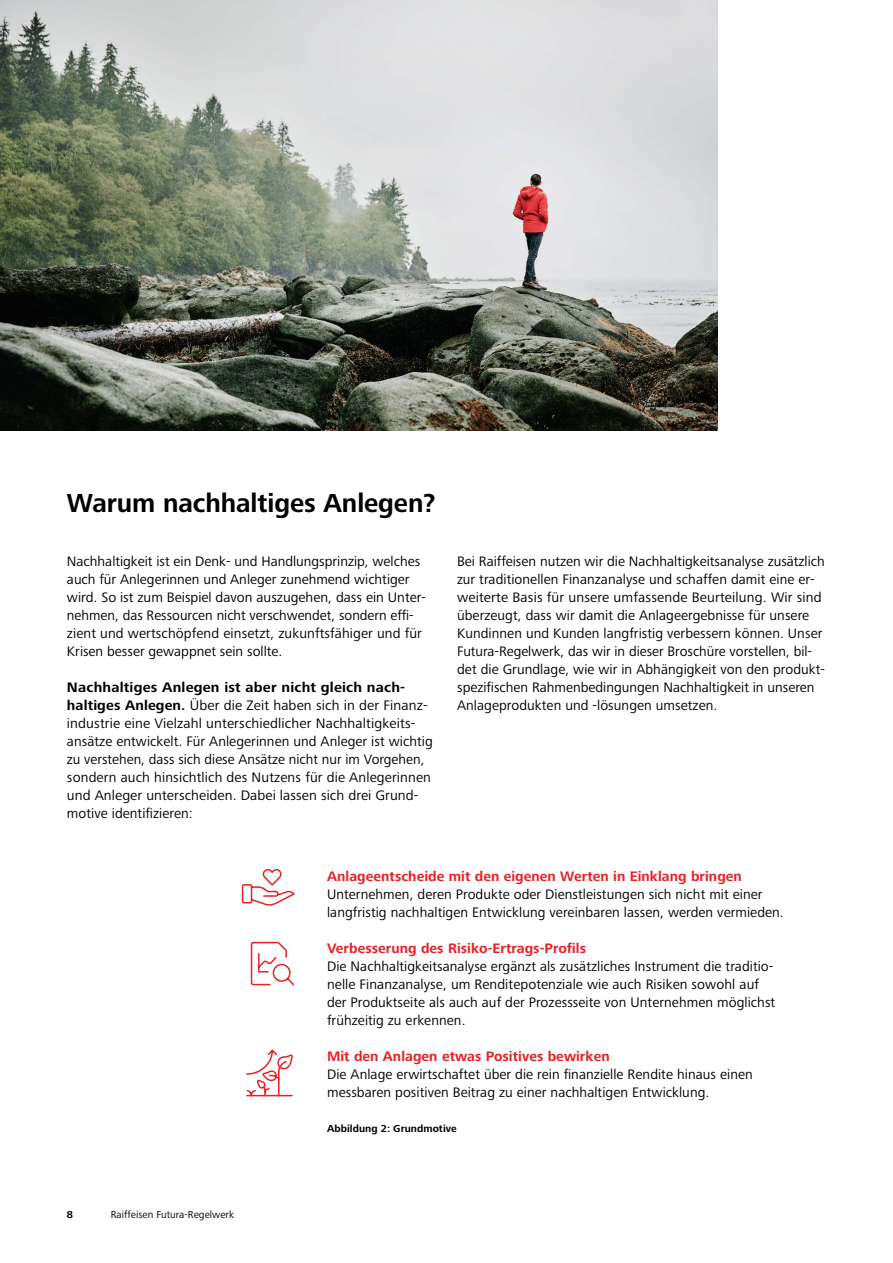
<style>
.page{position:relative;width:893px;height:1263px;background:#fff}
.page>*{position:absolute;margin:0;border:0;box-sizing:border-box;transform-origin:0 0}
.t1{font:700 27px "Frutiger Next LTW1 G";letter-spacing:-.005em;color:#000}
.t2{font:14.25px/18px "Frutiger Next LTW1 G";letter-spacing:.005em;color:#000}
.t3{font:700 14.25px "Frutiger Next LTW1 G";letter-spacing:.005em;color:#e82025}
.t4{font:10.5px "Frutiger Next LTW1 G";letter-spacing:.005em;color:#000}
.t5{font:700 10.5px "Frutiger Next LTW1 G";letter-spacing:.005em;color:#000}
.s1{font-weight:700}
</style>
<div class="page">
<img style="left:0;top:0;width:718px;height:431px">
<svg style="left:246px;top:1049px;width:47px;height:48px"></svg>
<svg style="left:250px;top:941px;width:45px;height:45px"></svg>
<svg style="left:241px;top:869px;width:54px;height:37px"></svg>
<h1 class="t1" style="left:67px;top:487px;width:370px">Warum nachhaltiges Anlegen?</h1>
<p class="t2" style="left:67px;top:553px;width:360px">Nachhaltigkeit ist ein Denk- und Handlungsprinzip, welches auch für Anlegerinnen und Anleger zunehmend wichtiger wird. So ist zum Beispiel davon auszugehen, dass ein Unter&shy;nehmen, das Ressourcen nicht verschwendet, sondern effi&shy;zient und wertschöpfend einsetzt, zukunftsfähiger und für Krisen besser gewappnet sein sollte.</p>
<p class="t2" style="left:67px;top:679px;width:367px"><span class="s1">Nachhaltiges Anlegen ist aber nicht gleich nach&shy;haltiges Anlegen.</span> Über die Zeit haben sich in der Finanz&shy;industrie eine Vielzahl unterschiedlicher Nachhaltigkeits&shy;ansätze entwickelt. Für Anlegerinnen und Anleger ist wichtig zu verstehen, dass sich diese Ansätze nicht nur im Vorgehen, sondern auch hinsichtlich des Nutzens für die Anlegerinnen und Anleger unterscheiden. Dabei lassen sich drei Grund&shy;motive identifizieren:</p>
<p class="t2" style="left:457px;top:553px;width:369px">Bei Raiffeisen nutzen wir die Nachhaltigkeitsanalyse zusätzlich zur traditionellen Finanzanalyse und schaffen damit eine er&shy;weiterte Basis für unsere umfassende Beurteilung. Wir sind überzeugt, dass wir damit die Anlageergebnisse für unsere Kundinnen und Kunden langfristig verbessern können. Unser Futura-Regelwerk, das wir in dieser Broschüre vorstellen, bil&shy;det die Grundlage, wie wir in Abhängigkeit von den produkt&shy;spezifischen Rahmenbedingungen Nachhaltigkeit in unseren Anlageprodukten und -lösungen umsetzen.</p>
<p class="t3" style="left:327px;top:868px;width:416px">Anlageentscheide mit den eigenen Werten in Einklang bringen</p>
<p class="t2" style="left:327px;top:886px;width:458px">Unternehmen, deren Produkte oder Dienstleistungen sich nicht mit einer langfristig nachhaltigen Entwicklung vereinbaren lassen, werden vermieden.</p>
<p class="t3" style="left:327px;top:940px;width:260px">Verbesserung des Risiko-Ertrags-Profils</p>
<p class="t2" style="left:327px;top:958px;width:450px">Die Nachhaltigkeitsanalyse ergänzt als zusätzliches Instrument die traditio&shy;nelle Finanzanalyse, um Renditepotenziale wie auch Risiken sowohl auf der Produktseite als auch auf der Prozessseite von Unternehmen möglichst frühzeitig zu erkennen.</p>
<p class="t3" style="left:327px;top:1048px;width:284px">Mit den Anlagen etwas Positives bewirken</p>
<p class="t2" style="left:327px;top:1066px;width:427px">Die Anlage erwirtschaftet über die rein finanzielle Rendite hinaus einen messbaren positiven Beitrag zu einer nachhaltigen Entwicklung.</p>
<p class="t5" style="left:67px;top:1209px;width:8px">8</p>
<p class="t4" style="left:111px;top:1209px;width:125px">Raiffeisen Futura-Regelwerk</p>
<p class="t5" style="left:327px;top:1122px;width:131px">Abbildung 2: Grundmotive</p>
</div>
